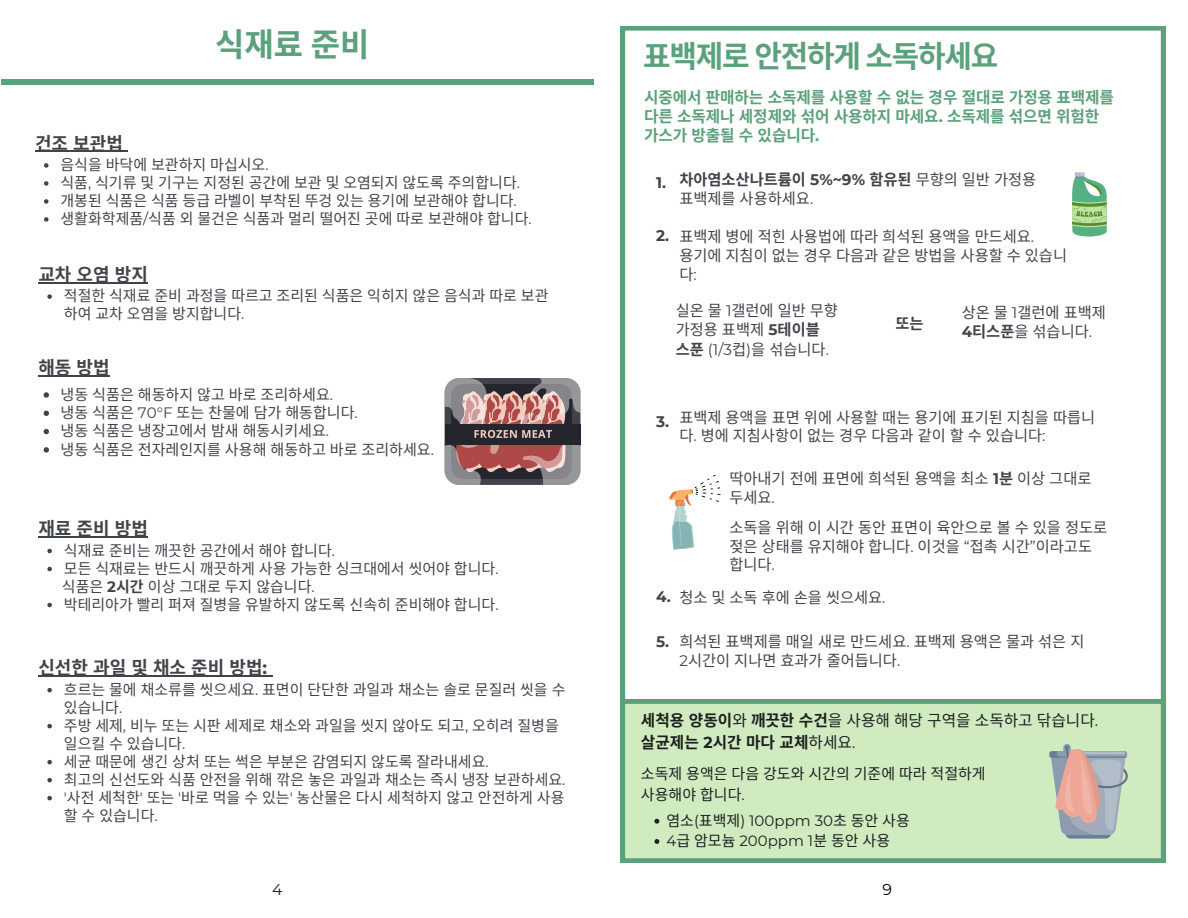
<style>
.page{position:relative;width:1188px;height:918px;background:#fff}
.page>*{position:absolute;margin:0;border:0;box-sizing:border-box;transform-origin:0 0}
.t1{font:700 31.95px "Noto Sans CJ Ksc";color:#5ba17b}
.t2{font:700 30px "Noto Sans CJ Ksc";letter-spacing:-.04em;color:#5ba17b}
.t3{font:700 18px "Noto Sans CJ Ksc";color:#404449}
.t4{font:700 15.75px/19.2px "Noto Sans CJ Ksc";letter-spacing:-.01em;color:#5ba17b}
.t5{font:15.75px "Noto Sans CJ Ksc";color:#1c2120}
.t6{font:700 15.75px "Noto Sans CJ Ksc";color:#1c2120}
.t7{font:15.75px "Montserrat";color:#000}
.t8{font:15.75px "Montserrat";color:#1c2120}
.t9{font:15.3px/19.2px "Noto Sans CJ Ksc";color:#404449}
.t10{font:700 15.3px "Noto Sans CJ Ksc";color:#404449}
.t11{font:700 15.3px "Montserrat";color:#404449}
.t12{font:15.15px "Noto Sans CJ Ksc";color:#404449}
.t13{font:15px/18px "Noto Sans CJ Ksc";color:#404449}
.t14{font:15px/26.2px "Noto Sans CJ Ksc";color:#1c2120}
.s1{font-family:"Montserrat"}
.s2{font-family:"Montserrat";font-weight:700}
.s3{font-weight:700}
.s4{font-weight:400}
.s5{font-family:"Montserrat";font-weight:400}
</style>
<div class="page">
<div style="left:1px;top:79px;width:593px;height:6px;background:#5ba17b"></div>
<svg style="left:621px;top:26px;width:544px;height:673px"></svg>
<svg style="left:1072px;top:172px;width:35px;height:64px"></svg>
<svg style="left:668px;top:474px;width:53px;height:76px"></svg>
<svg style="left:621px;top:699px;width:544px;height:163px;background:#c7e5ba"></svg>
<svg style="left:654px;top:819px;width:5px;height:5px"></svg>
<svg style="left:654px;top:839px;width:5px;height:5px"></svg>
<svg style="left:1049px;top:744px;width:80px;height:94px;background:#c0b8b0"></svg>
<svg style="left:445px;top:378px;width:136px;height:107px;background:#876b6c"></svg>
<hr style="left:38px;top:536px;width:110px;height:2px;background:#404449">
<svg style="left:47px;top:549px;width:5px;height:4px"></svg>
<svg style="left:47px;top:567px;width:5px;height:4px"></svg>
<svg style="left:47px;top:603px;width:5px;height:4px"></svg>
<hr style="left:38px;top:676px;width:229px;height:1px;background:#404449">
<svg style="left:47px;top:688px;width:5px;height:4px"></svg>
<svg style="left:47px;top:724px;width:5px;height:4px"></svg>
<svg style="left:47px;top:760px;width:5px;height:4px"></svg>
<svg style="left:47px;top:778px;width:5px;height:4px"></svg>
<svg style="left:47px;top:796px;width:5px;height:4px"></svg>
<hr style="left:35px;top:151px;width:88px;height:1px;background:#404449">
<svg style="left:44px;top:163px;width:5px;height:5px"></svg>
<svg style="left:44px;top:181px;width:5px;height:5px"></svg>
<svg style="left:44px;top:199px;width:5px;height:5px"></svg>
<svg style="left:44px;top:217px;width:5px;height:5px"></svg>
<hr style="left:38px;top:282px;width:110px;height:1px;background:#404449">
<svg style="left:47px;top:294px;width:5px;height:5px"></svg>
<hr style="left:38px;top:375px;width:72px;height:1px;background:#404449">
<svg style="left:44px;top:392px;width:5px;height:6px"></svg>
<svg style="left:44px;top:411px;width:5px;height:5px"></svg>
<svg style="left:44px;top:429px;width:5px;height:5px"></svg>
<svg style="left:44px;top:447px;width:5px;height:6px"></svg>
<p class="t1" style="left:215px;top:19px;width:156px">식재료 준비</p>
<h3 class="t3" style="left:35px;top:129px;width:89px">건조 보관법</h3>
<h1 class="t13" style="left:60px;top:155px;width:210px">음식을 바닥에 보관하지 마십시오<span class="s1">.</span></h1>
<p class="t13" style="left:60px;top:173px;width:461px">식품<span class="s1">,</span> 식기류 및 기구는 지정된 공간에 보관 및 오염되지 않도록 주의합니다<span class="s1">.</span></p>
<p class="t13" style="left:60px;top:191px;width:458px">개봉된 식품은 식품 등급 라벨이 부착된 뚜겅 있는 용기에 보관해야 합니다<span class="s1">.</span></p>
<p class="t13" style="left:60px;top:209px;width:473px">생활화학제품<span class="s1">/</span>식품 외 물건은 식품과 멀리 떨어진 곳에 따로 보관해야 합니다<span class="s1">.</span></p>
<p class="t3" style="left:38px;top:260px;width:111px">교차 오염 방지</p>
<p class="t13" style="left:64px;top:286px;width:486px">적절한 식재료 준비 과정을 따르고 조리된 식품은 익히지 않은 음식과 따로 보관</p>
<p class="t13" style="left:64px;top:304px;width:182px">하여 교차 오염을 방지합니다<span class="s1">.</span></p>
<p class="t3" style="left:38px;top:353px;width:73px">해동 방법</p>
<p class="t12" style="left:61px;top:382px;width:274px">냉동 식품은 해동하지 않고 바로 조리하세요<span class="s1">.</span></p>
<p class="t12" style="left:61px;top:401px;width:299px">냉동 식품은 <span class="s1">70°F</span> 또는 찬물에 담가 해동합니다<span class="s1">.</span></p>
<p class="t12" style="left:61px;top:419px;width:270px">냉동 식품은 냉장고에서 밤새 해동시키세요<span class="s1">.</span></p>
<p class="t12" style="left:61px;top:437px;width:375px">냉동 식품은 전자레인지를 사용해 해동하고 바로 조리하세요<span class="s1">.</span></p>
<h3 class="t3" style="left:38px;top:514px;width:111px">재료 준비 방법</h3>
<p class="t13" style="left:64px;top:540px;width:273px">식재료 준비는 깨끗한 공간에서 해야 합니다<span class="s1">.</span></p>
<p class="t13" style="left:64px;top:558px;width:436px">모든 식재료는 반드시 깨끗하게 사용 가능한 싱크대에서 씻어야 합니다<span class="s1">.</span></p>
<p class="t13" style="left:62px;top:576px;width:254px">식품은 <span class="s2">2</span><span class="s3">시간</span> 이상 그대로 두지 않습니다<span class="s1">.</span></p>
<h3 class="t13" style="left:64px;top:594px;width:436px">박테리아가 빨리 퍼져 질병을 유발하지 않도록 신속히 준비해야 합니다<span class="s1">.</span></h3>
<h3 class="t3" style="left:38px;top:654px;width:230px">신선한 과일 및 채소 준비 방법<span class="s1">:</span></h3>
<p class="t13" style="left:64px;top:679px;width:503px">흐르는 물에 채소류를 씻으세요<span class="s1">.</span> 표면이 단단한 과일과 채소는 솔로 문질러 씻을 수</p>
<p class="t13" style="left:64px;top:697px;width:496px">있습니다<span class="s1">.<br></span>주방 세제<span class="s1">,</span> 비누 또는 시판 세제로 채소와 과일을 씻지 않아도 되고<span class="s1">,</span> 오히려 질병을</p>
<p class="t13" style="left:64px;top:733px;width:123px">일으킬 수 있습니다<span class="s1">.</span></p>
<p class="t13" style="left:64px;top:751px;width:426px">세균 때문에 생긴 상처 또는 썩은 부분은 감염되지 않도록 잘라내세요<span class="s1">.</span></p>
<h3 class="t13" style="left:64px;top:769px;width:503px">최고의 신선도와 식품 안전을 위해 깎은 놓은 과일과 채소는 즉시 냉장 보관하세요<span class="s1">.</span></h3>
<p class="t13" style="left:64px;top:787px;width:502px"><span class="s1">'</span>사전 세척한<span class="s1">'</span> 또는 <span class="s1">'</span>바로 먹을 수 있는<span class="s1">'</span> 농산물은 다시 세척하지 않고 안전하게 사용</p>
<p class="t13" style="left:64px;top:805px;width:95px">할 수 있습니다<span class="s1">.</span></p>
<p class="t8" style="left:272px;top:880px;width:12px">4</p>
<p class="t2" style="left:643px;top:32px;width:357px">표백제로 안전하게 소독하세요</p>
<p class="t4" style="left:644px;top:87px;width:472px">시중에서 판매하는 소독제를 사용할 수 없는 경우 절대로 가정용 표백제를 다른 소독제나 세정제와 섞어 사용하지 마세요<span class="s1">.</span> 소독제를 섞으면 위험한</p>
<p class="t4" style="left:644px;top:125px;width:177px">가스가 방출될 수 있습니다<span class="s1">.</span></p>
<p class="t11" style="left:656px;top:173px;width:12px">1.</p>
<h2 class="t10" style="left:679px;top:168px;width:358px">차아염소산나트륨이 <span class="s1">5%~9%</span> 함유된 <span class="s4">무향의 일반 가정용</span></h2>
<p class="t9" style="left:679px;top:188px;width:135px">표백제를 사용하세요<span class="s1">.</span></p>
<h2 class="t11" style="left:656px;top:226px;width:15px">2.</h2>
<h2 class="t9" style="left:679px;top:226px;width:356px">표백제 병에 적힌 사용법에 따라 희석된 용액을 만드세요<span class="s1">.</span></h2>
<p class="t9" style="left:679px;top:245px;width:389px">용기에 지침이 없는 경우 다음과 같은 방법을 사용할 수 있습니</p>
<p class="t9" style="left:679px;top:264px;width:19px">다<span class="s1">:</span></p>
<h2 class="t9" style="left:676px;top:300px;width:164px">실온 물 <span class="s1">1</span>갤런에 일반 무향</h2>
<p class="t9" style="left:676px;top:319px;width:155px">가정용 표백제 <span class="s2">5</span><span class="s3">테이블 스푼</span> <span class="s1">(1/3</span>컵<span class="s1">)</span>을 섞습니다<span class="s1">.</span></p>
<p class="t10" style="left:895px;top:311px;width:30px">또는</p>
<p class="t9" style="left:962px;top:302px;width:146px">상온 물 <span class="s1">1</span>갤런에 표백제<br><span class="s2">4</span><span class="s3">티스푼</span>을 섞습니다<span class="s1">.</span></p>
<p class="t11" style="left:656px;top:412px;width:15px">3.</p>
<p class="t9" style="left:679px;top:407px;width:417px;line-height:18.8px">표백제 용액을 표면 위에 사용할 때는 용기에 표기된 지침을 따릅니 다<span class="s1">.</span> 병에 지침사항이 없는 경우 다음과 같이 할 수 있습니다<span class="s1">:</span></p>
<p class="t11" style="left:656px;top:587px;width:16px">4.</p>
<h2 class="t9" style="left:729px;top:469px;width:364px;line-height:18.6px">딱아내기 전에 표면에 희석된 용액을 최소 <span class="s2">1</span><span class="s3">분</span> 이상 그대로 두세요<span class="s1">.</span></h2>
<p class="t9" style="left:729px;top:517px;width:379px;line-height:18.6px">소독을 위해 이 시간 동안 표면이 육안으로 볼 수 있을 정도로 젖은 상태를 유지해야 합니다<span class="s1">.</span> 이것을 <span class="s1">“</span>접촉 시간<span class="s1">”</span>이라고도</p>
<p class="t9" style="left:729px;top:554px;width:47px">합니다<span class="s1">.</span></p>
<p class="t9" style="left:679px;top:587px;width:208px">청소 및 소독 후에 손을 씻으세요<span class="s1">.</span></p>
<p class="t11" style="left:656px;top:633px;width:15px">5.</p>
<p class="t9" style="left:679px;top:631px;width:407px">희석된 표백제를 매일 새로 만드세요<span class="s1">.</span> 표백제 용액은 물과 섞은 지</p>
<p class="t9" style="left:679px;top:650px;width:222px"><span class="s1">2</span>시간이 지나면 효과가 줄어듭니다<span class="s1">.</span></p>
<p class="t5" style="left:641px;top:708px;width:459px"><span class="s3">세척용 양동이</span>와 <span class="s3">깨끗한 수건</span>을 사용해 해당 구역을 소독하고 닦습니다<span class="s1">.</span></p>
<p class="t6" style="left:641px;top:729px;width:216px">살균제는 <span class="s1">2</span>시간 마다 교체<span class="s4">하세요</span><span class="s5">.</span></p>
<h3 class="t14" style="left:641px;top:760px;width:346px">소독제 용액은 다음 강도와 시간의 기준에 따라 적절하게</h3>
<p class="t14" style="left:666px;top:780px;width:245px;text-indent:-25px">사용해야 합니다<span class="s1">.<br></span>염소<span class="s1">(</span>표백제<span class="s1">) 100ppm 30</span>초 동안 사용</p>
<p class="t14" style="left:666px;top:827px;width:225px"><span class="s1">4</span>급 암모늄 <span class="s1">200ppm 1</span>분 동안 사용</p>
<h3 class="t7" style="left:882px;top:880px;width:11px">9</h3>
</div>
